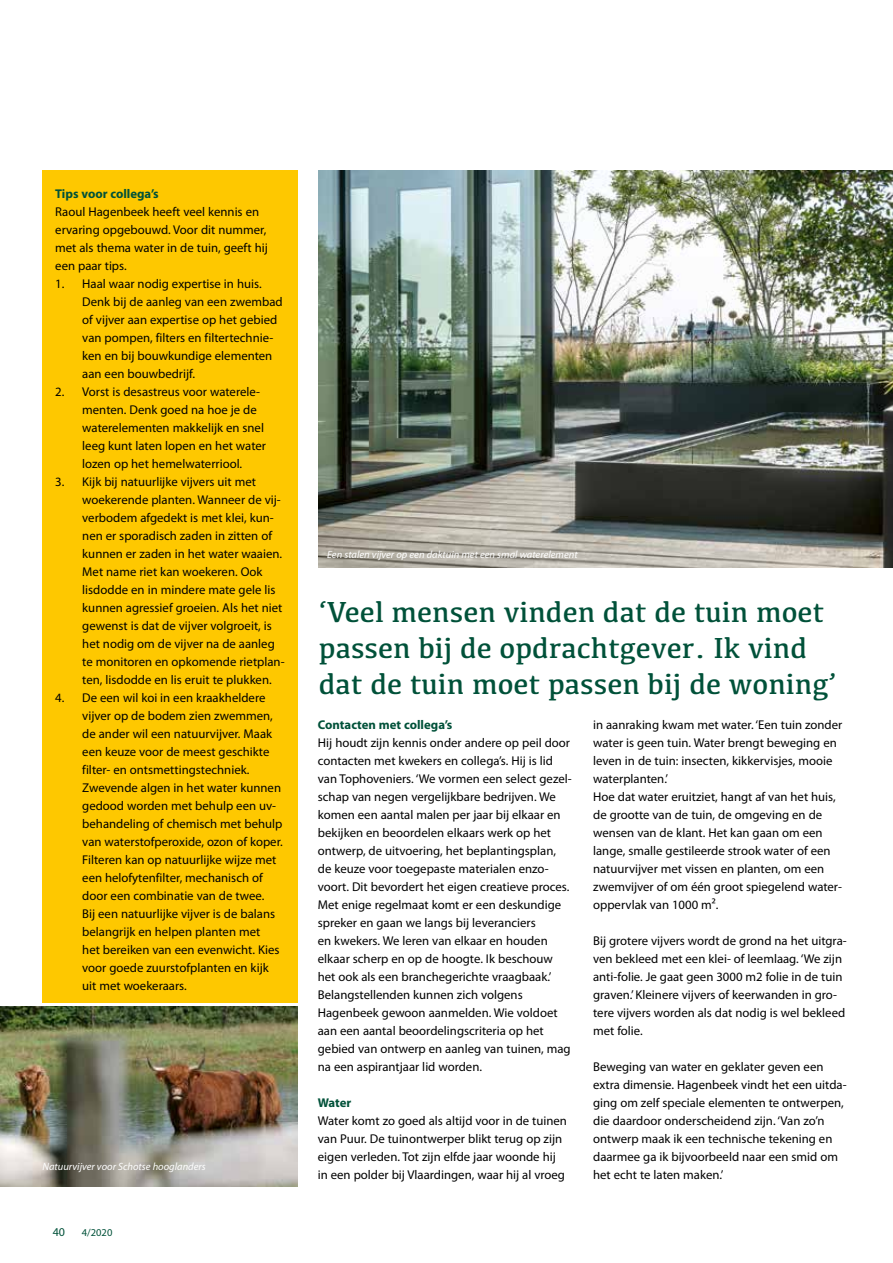
<style>
.page{position:relative;width:893px;height:1263px;background:#fff}
.page>*{position:absolute;margin:0;border:0;box-sizing:border-box;transform-origin:0 0}
.t1{font:30px/36px "Kefa";color:#005139}
.t2{font:12.75px/18px "Myriad Pro";color:#000}
.t3{font:700 12.75px "Myriad Pro";color:#005139}
.t4{font:12px "Myriad Pro";color:#005139}
.t5{font:italic 10.5px "Myriad Pro";color:#fff}
.t6{font:10.5px "Myriad Pro";color:#005139}
</style>
<div class="page">
<img style="left:319px;top:170px;width:574px;height:397px">
<div style="left:43px;top:170px;width:255px;height:833px;background:#fec800"></div>
<img style="left:0;top:1006px;width:298px;height:180px">
<p class="t3" style="left:55px;top:185px;width:105px">Tips voor collega’s</p>
<p class="t2" style="left:55px;top:203px;width:214px">Raoul Hagenbeek heeft veel kennis en ervaring opgebouwd. Voor dit nummer, met als thema water in de tuin, geeft hij een paar tips.</p>
<p class="t2" style="left:82px;top:275px;width:202px;text-indent:-27px">1. Haal waar nodig expertise in huis.<br>Denk bij de aanleg van een zwembad of vijver aan expertise op het gebied van pompen, filters en filtertechnie&shy;ken en bij bouwkundige elementen aan een bouwbedrijf.</p>
<p class="t2" style="left:82px;top:383px;width:185px;text-indent:-27px">2. Vorst is desastreus voor waterele&shy;menten. Denk goed na hoe je de waterelementen makkelijk en snel leeg kunt laten lopen en het water lozen op het hemelwaterriool.</p>
<p class="t2" style="left:82px;top:473px;width:204px;text-indent:-27px">3. Kijk bij natuurlijke vijvers uit met woekerende planten. Wanneer de vij&shy;verbodem afgedekt is met klei, kun&shy;nen er sporadisch zaden in zitten of kunnen er zaden in het water waaien.<br>Met name riet kan woekeren. Ook lisdodde en in mindere mate gele lis kunnen agressief groeien. Als het niet gewenst is dat de vijver volgroeit, is het nodig om de vijver na de aanleg te monitoren en opkomende rietplan&shy;ten, lisdodde en lis eruit te plukken.</p>
<p class="t2" style="left:82px;top:689px;width:202px;text-indent:-27px">4. De een wil koi in een kraakheldere vijver op de bodem zien zwemmen, de ander wil een natuurvijver. Maak een keuze voor de meest geschikte filter- en ontsmettingstechniek.<br>Zwevende algen in het water kunnen gedood worden met behulp een uv&shy;behandeling of chemisch met behulp van waterstofperoxide, ozon of koper.<br>Filteren kan op natuurlijke wijze met een helofytenfilter, mechanisch of door een combinatie van de twee.<br>Bij een natuurlijke vijver is de balans belangrijk en helpen planten met<br>het bereiken van een evenwicht. Kies voor goede zuurstofplanten en kijk uit met woekeraars.</p>
<p class="t5" style="left:43px;top:1160px;width:165px">Natuurvijver voor Schotse hooglanders</p>
<p class="t4" style="left:53px;top:1224px;width:14px">40</p>
<p class="t6" style="left:82px;top:1226px;width:32px">4/2020</p>
<p class="t5" style="left:327px;top:548px;width:252px">Een stalen vijver op een daktuin met een smal waterelement</p>
<h1 class="t1" style="left:319px;top:593px;width:519px">‘Veel mensen vinden dat de tuin moet passen bij de opdrachtgever. Ik vind dat de tuin moet passen bij de woning’</h1>
<p class="t3" style="left:318px;top:716px;width:136px">Contacten met collega’s</p>
<p class="t2" style="left:318px;top:734px;width:255px">Hij houdt zijn kennis onder andere op peil door contacten met kwekers en collega’s. Hij is lid van Tophoveniers. ‘We vormen een select gezel&shy;schap van negen vergelijkbare bedrijven. We komen een aantal malen per jaar bij elkaar en bekijken en beoordelen elkaars werk op het ontwerp, de uitvoering, het beplantingsplan, de keuze voor toegepaste materialen enzo&shy;voort. Dit bevordert het eigen creatieve proces.<br>Met enige regelmaat komt er een deskundige spreker en gaan we langs bij leveranciers<br>en kwekers. We leren van elkaar en houden elkaar scherp en op de hoogte. Ik beschouw het ook als een branchegerichte vraagbaak.’ Belangstellenden kunnen zich volgens Hagenbeek gewoon aanmelden. Wie voldoet aan een aantal beoordelingscriteria op het gebied van ontwerp en aanleg van tuinen, mag na een aspirantjaar lid worden.</p>
<p class="t3" style="left:318px;top:1094px;width:35px">Water</p>
<p class="t2" style="left:318px;top:1112px;width:251px">Water komt zo goed als altijd voor in de tuinen van Puur. De tuinontwerper blikt terug op zijn eigen verleden. Tot zijn elfde jaar woonde hij in een polder bij Vlaardingen, waar hij al vroeg</p>
<p class="t2" style="left:593px;top:716px;width:251px">in aanraking kwam met water. ‘Een tuin zonder water is geen tuin. Water brengt beweging en leven in de tuin: insecten, kikkervisjes, mooie waterplanten.’<br>Hoe dat water eruitziet, hangt af van het huis, de grootte van de tuin, de omgeving en de wensen van de klant. Het kan gaan om een lange, smalle gestileerde strook water of een natuurvijver met vissen en planten, om een zwemvijver of om één groot spiegelend water&shy;oppervlak van 1000 m2.</p>
<p class="t2" style="left:593px;top:932px;width:255px">Bij grotere vijvers wordt de grond na het uitgra&shy;ven bekleed met een klei- of leemlaag. ‘We zijn anti-folie. Je gaat geen 3000 m2 folie in de tuin graven.’ Kleinere vijvers of keerwanden in gro&shy;tere vijvers worden als dat nodig is wel bekleed met folie.</p>
<p class="t2" style="left:593px;top:1058px;width:255px">Beweging van water en geklater geven een extra dimensie. Hagenbeek vindt het een uitda&shy;ging om zelf speciale elementen te ontwerpen, die daardoor onderscheidend zijn. ‘Van zo’n ontwerp maak ik een technische tekening en daarmee ga ik bijvoorbeeld naar een smid om het echt te laten maken.’</p>
</div>
